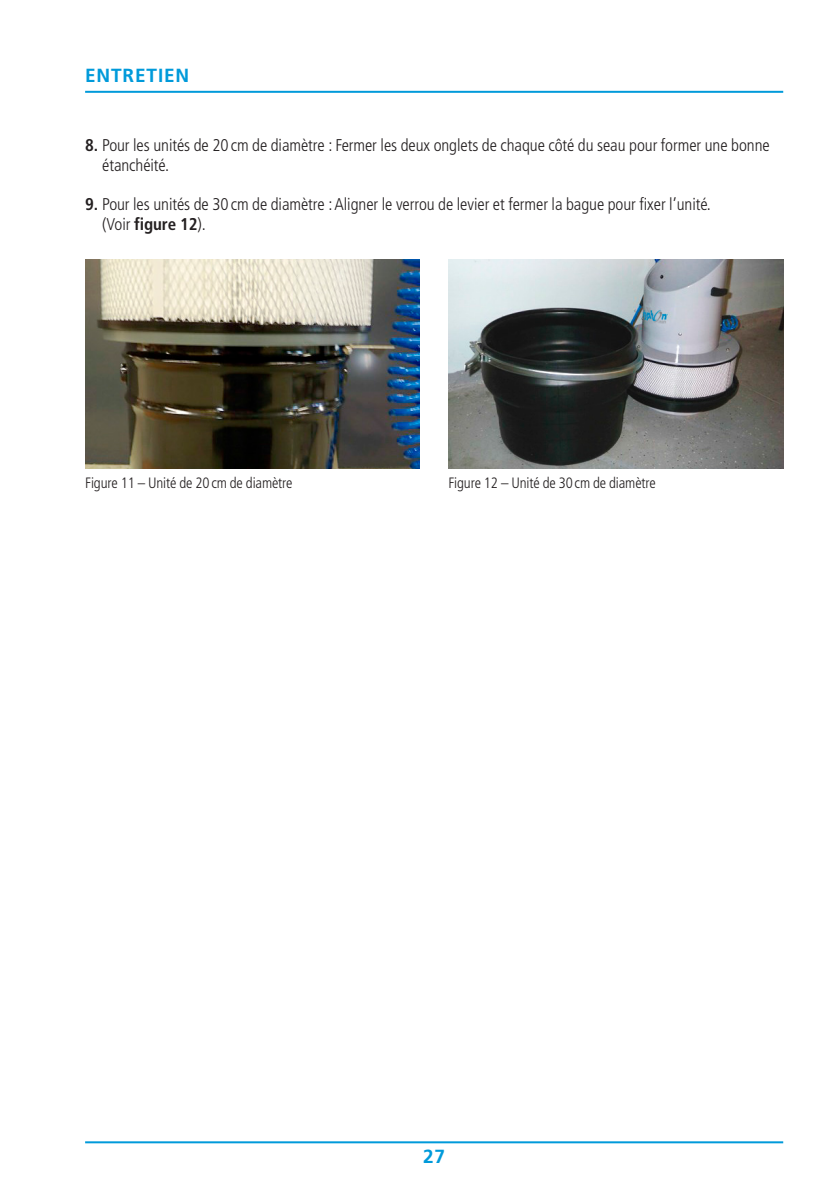
<style>
.page{position:relative;width:840px;height:1191px;background:#fff}
.page>*{position:absolute;margin:0;border:0;box-sizing:border-box;transform-origin:0 0}
.t1{font:700 19px "Frutiger LT Std";letter-spacing:.045em;color:#009ada}
.t2{font:300 condensed 17px/19.8px "Frutiger LT Std";letter-spacing:-.005em;color:#231f20}
.t3{font:300 condensed 15px "Frutiger LT Std";letter-spacing:-.01em;color:#231f20}
.s1{font-weight:700}
</style>
<div class="page">
<hr style="left:85px;top:1141px;width:697px;height:2px;background:#009ada">
<hr style="left:85px;top:91px;width:697px;height:2px;background:#009ada">
<img style="left:85px;top:260px;width:335px;height:208px">
<img style="left:448px;top:260px;width:334px;height:208px">
<p class="t1" style="left:85px;top:65px;width:106px">ENTRETIEN</p>
<p class="t2" style="left:102px;top:135px;width:668px;text-indent:-17px"><span class="s1">8.</span> Pour les unités de 20 cm de diamètre : Fermer les deux onglets de chaque côté du seau pour former une bonne étanchéité.</p>
<p class="t2" style="left:102px;top:195px;width:610px;text-indent:-17px"><span class="s1">9.</span> Pour les unités de 30 cm de diamètre : Aligner le verrou de levier et fermer la bague pour fixer l’unité. (Voir <span class="s1">figure 12</span>).</p>
<p class="t3" style="left:85px;top:474px;width:209px">Figure 11 – Unité de 20cm de diamètre</p>
<p class="t3" style="left:448px;top:474px;width:209px">Figure 12 – Unité de 30cm de diamètre</p>
<p class="t1" style="left:423px;top:1145px;width:24px">27</p>
</div>
